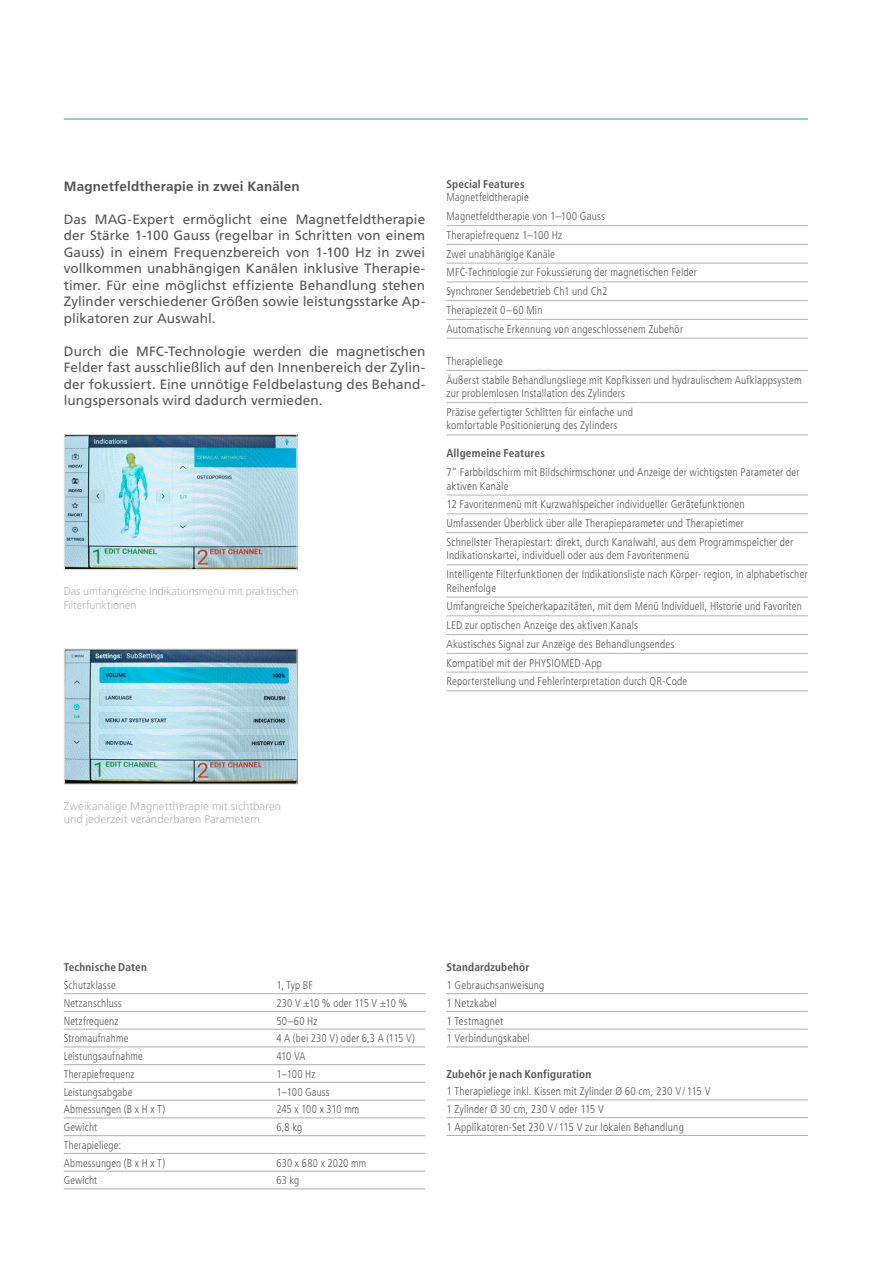
<style>
.page{position:relative;width:893px;height:1263px;background:#fff}
.page>*{position:absolute;margin:0;border:0;box-sizing:border-box;transform-origin:0 0}
.t1{font:13.5px/16.5px "Frutiger LT Std";letter-spacing:.01em;color:#565656;text-align:justify}
.t2{font:700 13.5px "Frutiger LT Std";letter-spacing:.01em;color:#565656}
.t3{font:300 condensed 11.25px/18.8px "Frutiger LT Std";letter-spacing:.01em;color:#565656}
.t4{font:700 condensed 11.25px "Frutiger LT Std";letter-spacing:.015em;color:#565656}
.t5{font:300 11.25px/13.5px "Frutiger LT Std";letter-spacing:.005em;color:#b1b2b3}
.t6{font:300 11.25px/13.5px "Frutiger LT Std";letter-spacing:.005em;color:#b1b2b3;scale:.96 1}
.t7{font:300 condensed 11.25px "Frutiger LT Std";letter-spacing:-.02em;color:#565656}
</style>
<div class="page">
<hr style="left:446px;top:993px;width:362px;height:1px;background:#acadad">
<hr style="left:446px;top:1011px;width:362px;height:1px;background:#acadad">
<hr style="left:446px;top:1029px;width:362px;height:1px;background:#acadad">
<hr style="left:446px;top:1046px;width:362px;height:1px;background:#acadad">
<hr style="left:446px;top:1099px;width:362px;height:1px;background:#acadad">
<hr style="left:446px;top:1117px;width:362px;height:1px;background:#acadad">
<hr style="left:446px;top:1135px;width:362px;height:1px;background:#acadad">
<hr style="left:64px;top:993px;width:361px;height:1px;background:#acadad">
<hr style="left:64px;top:1011px;width:361px;height:1px;background:#acadad">
<hr style="left:64px;top:1029px;width:361px;height:1px;background:#acadad">
<hr style="left:64px;top:1046px;width:361px;height:1px;background:#acadad">
<hr style="left:64px;top:1064px;width:361px;height:1px;background:#acadad">
<hr style="left:64px;top:1082px;width:361px;height:1px;background:#acadad">
<hr style="left:64px;top:1100px;width:361px;height:1px;background:#acadad">
<hr style="left:64px;top:1117px;width:361px;height:1px;background:#acadad">
<hr style="left:64px;top:1135px;width:361px;height:1px;background:#acadad">
<hr style="left:64px;top:1153px;width:361px;height:1px;background:#acadad">
<hr style="left:64px;top:1171px;width:361px;height:1px;background:#acadad">
<hr style="left:64px;top:1188px;width:361px;height:1px;background:#acadad">
<hr style="left:64px;top:118px;width:744px;height:2px;background:#5ec4e1">
<hr style="left:446px;top:225px;width:362px;height:1px;background:#b1b2b3">
<hr style="left:446px;top:244px;width:362px;height:1px;background:#b1b2b3">
<hr style="left:446px;top:263px;width:362px;height:1px;background:#b1b2b3">
<hr style="left:446px;top:281px;width:362px;height:1px;background:#b1b2b3">
<hr style="left:446px;top:300px;width:362px;height:1px;background:#b1b2b3">
<hr style="left:446px;top:319px;width:362px;height:1px;background:#b1b2b3">
<hr style="left:446px;top:338px;width:362px;height:1px;background:#b1b2b3">
<hr style="left:446px;top:370px;width:362px;height:1px;background:#b1b2b3">
<hr style="left:446px;top:402px;width:362px;height:1px;background:#b1b2b3">
<hr style="left:446px;top:434px;width:362px;height:1px;background:#b1b2b3">
<hr style="left:446px;top:495px;width:362px;height:1px;background:#b1b2b3">
<hr style="left:446px;top:513px;width:362px;height:1px;background:#b1b2b3">
<hr style="left:446px;top:532px;width:362px;height:1px;background:#b1b2b3">
<hr style="left:446px;top:564px;width:362px;height:1px;background:#b1b2b3">
<hr style="left:446px;top:597px;width:362px;height:1px;background:#b1b2b3">
<hr style="left:446px;top:615px;width:362px;height:1px;background:#b1b2b3">
<hr style="left:446px;top:634px;width:362px;height:1px;background:#b1b2b3">
<hr style="left:446px;top:653px;width:362px;height:1px;background:#b1b2b3">
<hr style="left:446px;top:672px;width:362px;height:1px;background:#b1b2b3">
<hr style="left:446px;top:690px;width:362px;height:1px;background:#b1b2b3">
<img style="left:66px;top:650px;width:230px;height:133px">
<div style="left:64px;top:648px;width:234px;height:137px;border:1px solid #dadada"></div>
<img style="left:66px;top:436px;width:230px;height:132px">
<div style="left:64px;top:434px;width:234px;height:136px;border:1px solid #dadada"></div>
<p class="t2" style="left:64px;top:178px;width:237px">Magnetfeldtherapie in zwei Kanälen</p>
<p class="t1" style="left:64px;top:211px;width:363px">Das MAG-Expert ermöglicht eine Magnetfeldtherapie der Stärke 1-100 Gauss (regelbar in Schritten von einem Gauss) in einem Frequenzbereich von 1-100 Hz in zwei vollkommen unabhängigen Kanälen inklusive Therapie&shy;timer. Für eine möglichst effiziente Behandlung stehen Zylinder verschiedener Größen sowie leistungsstarke Ap&shy;plikatoren zur Auswahl.</p>
<p class="t1" style="left:64px;top:343px;width:363px">Durch die MFC-Technologie werden die magnetischen Felder fast ausschließlich auf den Innenbereich der Zylin&shy;der fokussiert. Eine unnötige Feldbelastung des Behand&shy;lungspersonals wird dadurch vermieden.</p>
<p class="t6" style="left:64px;top:585px;width:246px">Das umfangreiche Indikationsmenü mit praktischen<br>Filterfunktionen</p>
<p class="t4" style="left:446px;top:177px;width:80px">Special Features</p>
<p class="t3" style="left:446px;top:188px;width:252px">Magnetfeldtherapie<br>Magnetfeldtherapie von 1–100 Gauss<br>Therapiefrequenz 1–100 Hz<br>Zwei unabhängige Kanäle<br>MFC-Technologie zur Fokussierung der magnetischen Felder Synchroner Sendebetrieb Ch1 und Ch2<br>Therapiezeit 0–60 Min<br>Automatische Erkennung von angeschlossenem Zubehör</p>
<p class="t3" style="left:446px;top:352px;width:357px">Therapieliege<br>Äußerst stabile Behandlungsliege mit Kopfkissen und hydraulischem Aufklappsystem</p>
<p class="t3" style="left:446px;top:384px;width:188px">zur problemlosen Installation des Zylinders<br>Präzise gefertigter Schlitten für einfache und</p>
<p class="t3" style="left:446px;top:416px;width:172px">komfortable Positionierung des Zylinders</p>
<p class="t4" style="left:446px;top:447px;width:100px">Allgemeine Features</p>
<p class="t3" style="left:446px;top:466px;width:355px;line-height:13.5px">7“ Farbbildschirm mit Bildschirmschoner und Anzeige der wichtigsten Parameter der aktiven Kanäle</p>
<p class="t3" style="left:446px;top:495px;width:348px">12 Favoritenmenü mit Kurzwahlspeicher individueller Gerätefunktionen<br>Umfassender Überblick über alle Therapieparameter und Therapietimer<br>Schnellster Therapiestart: direkt, durch Kanalwahl, aus dem Programmspeicher der</p>
<p class="t3" style="left:446px;top:546px;width:363px">Indikationskartei, individuell oder aus dem Favoritenmenü<br>Intelligente Filterfunktionen der Indikationsliste nach Körper- region, in alphabetischer</p>
<p class="t3" style="left:446px;top:578px;width:357px">Reihenfolge<br>Umfangreiche Speicherkapazitäten, mit dem Menü Individuell, Historie und Favoriten LED zur optischen Anzeige des aktiven Kanals<br>Akustisches Signal zur Anzeige des Behandlungsendes<br>Kompatibel mit der PHYSIOMED-App<br>Reporterstellung und Fehlerinterpretation durch QR-Code</p>
<p class="t5" style="left:64px;top:799px;width:219px">Zweikanalige Magnettherapie mit sichtbaren und jederzeit veränderbaren Parametern</p>
<p class="t4" style="left:64px;top:961px;width:85px">Technische Daten</p>
<p class="t3" style="left:64px;top:976px;width:53px">Schutzklasse</p>
<p class="t3" style="left:276px;top:976px;width:38px">1, Typ BF</p>
<p class="t3" style="left:64px;top:994px;width:59px">Netzanschluss</p>
<p class="t3" style="left:276px;top:994px;width:133px">230 V ±10 % oder 115 V ±10 %</p>
<p class="t3" style="left:64px;top:1011px;width:56px">Netzfrequenz</p>
<p class="t3" style="left:276px;top:1011px;width:43px">50–60 Hz</p>
<p class="t3" style="left:64px;top:1029px;width:66px">Stromaufnahme</p>
<p class="t3" style="left:276px;top:1029px;width:140px">4 A (bei 230 V) oder 6,3 A (115 V)</p>
<p class="t3" style="left:64px;top:1047px;width:81px">Leistungsaufnahme</p>
<p class="t3" style="left:276px;top:1047px;width:31px">410 VA</p>
<p class="t3" style="left:64px;top:1065px;width:72px">Therapiefrequenz</p>
<p class="t3" style="left:276px;top:1065px;width:41px">1–100 Hz</p>
<p class="t3" style="left:64px;top:1082px;width:70px">Leistungsabgabe</p>
<p class="t3" style="left:276px;top:1082px;width:55px">1–100 Gauss</p>
<p class="t3" style="left:64px;top:1100px;width:103px">Abmessungen (B x H x T)</p>
<p class="t7" style="left:276px;top:1103px;width:85px">245 x 100 x 310 mm</p>
<p class="t3" style="left:64px;top:1118px;width:35px">Gewicht</p>
<p class="t3" style="left:276px;top:1118px;width:27px">6,8 kg</p>
<p class="t3" style="left:64px;top:1136px;width:103px;line-height:17.7px">Therapieliege:<br>Abmessungen (B x H x T)</p>
<p class="t3" style="left:276px;top:1153px;width:91px">630 x 680 x 2020 mm</p>
<p class="t3" style="left:64px;top:1171px;width:35px">Gewicht</p>
<p class="t3" style="left:276px;top:1171px;width:24px">63 kg</p>
<p class="t4" style="left:446px;top:961px;width:84px">Standardzubehör</p>
<p class="t3" style="left:446px;top:976px;width:99px;line-height:17.7px">1 Gebrauchsanweisung<br>1 Netzkabel<br>1 Testmagnet<br>1 Verbindungskabel</p>
<p class="t4" style="left:446px;top:1067px;width:146px">Zubehör je nach Konfiguration</p>
<p class="t3" style="left:446px;top:1083px;width:266px;line-height:17.7px">1 Therapieliege inkl. Kissen mit Zylinder Ø 60 cm, 230 V/ 115 V<br>1 Zylinder Ø 30 cm, 230 V oder 115 V<br>1 Applikatoren-Set 230 V/ 115 V zur lokalen Behandlung</p>
</div>
